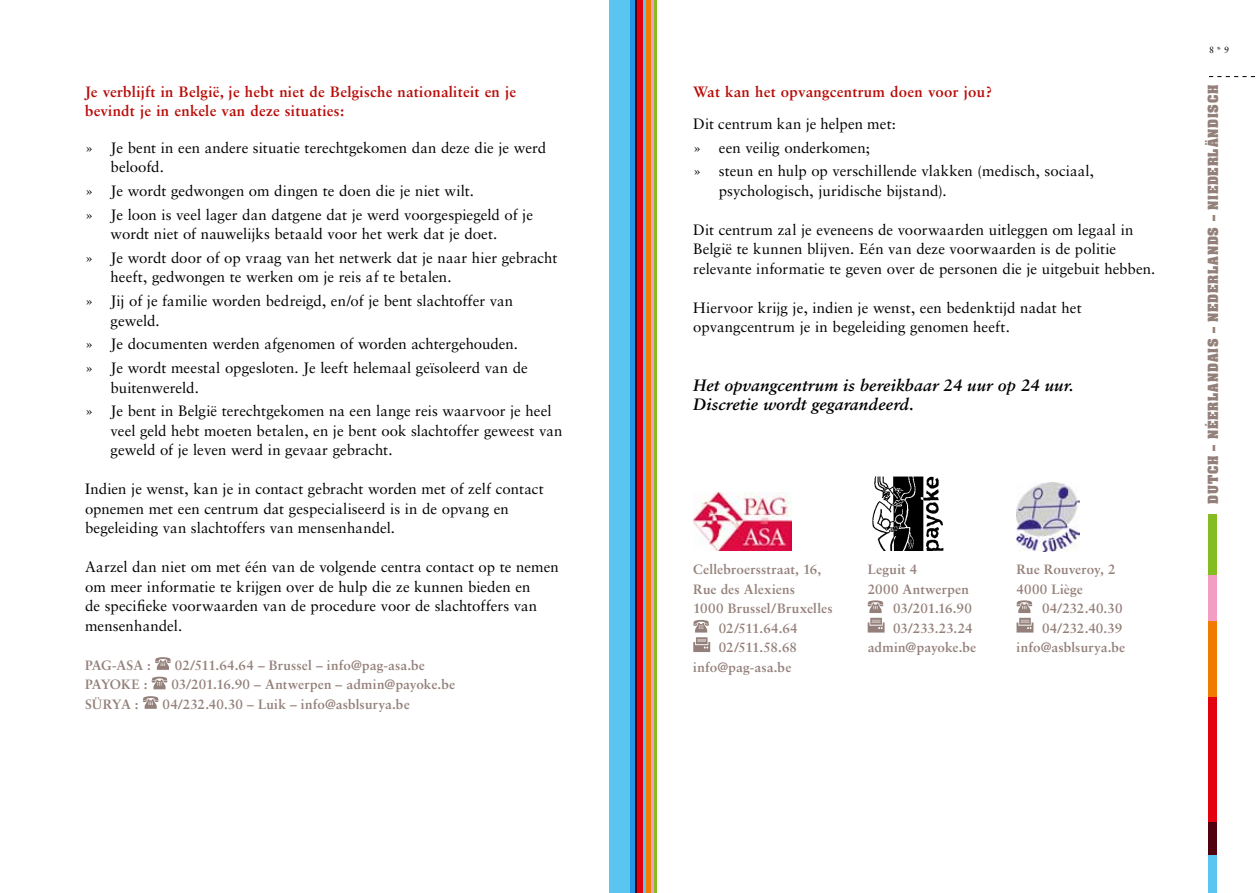
<style>
.page{position:relative;width:1259px;height:893px;background:#fff}
.page>*{position:absolute;margin:0;border:0;box-sizing:border-box;transform-origin:0 0}
.t1{font:italic 700 16.5px/19.5px "Sabon LT Std";letter-spacing:.005em;color:#000}
.t2{font:15px/19.5px "Sabon LT Std";color:#000}
.t3{font:700 15px/19.5px "Sabon LT Std";letter-spacing:.02em;color:#b70a06}
.t4{font:700 13.5px/19.5px "Sabon LT Std";letter-spacing:.01em;color:#94807a}
.t5{font:700 12px "Aachen Std";letter-spacing:.07em;color:#94807a}
.t6{font:9px "Sabon LT Std";color:#000}
</style>
<div class="page">
<svg style="left:1209px;top:76px;width:46px;height:1px"></svg>
<svg style="left:653px;top:0;width:4px;height:893px;background:#a0b44a"></svg>
<div style="left:642px;top:0;width:11px;height:893px;background:#f29ec4"></div>
<svg style="left:645px;top:0;width:6px;height:893px;background:#d68828"></svg>
<div style="left:635px;top:0;width:10px;height:893px;background:#e3000f"></div>
<svg style="left:630px;top:0;width:7px;height:893px;background:#2e6ca7"></svg>
<div style="left:609px;top:0;width:21px;height:893px;background:#5bc5f2"></div>
<hr style="left:643px;top:0;width:2px;height:893px;background:#5bc5f2">
<svg style="left:155px;top:657px;width:16px;height:13px"></svg>
<svg style="left:152px;top:677px;width:15px;height:12px"></svg>
<svg style="left:143px;top:696px;width:15px;height:13px"></svg>
<img style="left:693px;top:493px;width:98px;height:58px">
<img style="left:872px;top:476px;width:72px;height:75px">
<img style="left:1016px;top:482px;width:63px;height:69px">
<svg style="left:693px;top:620px;width:17px;height:32px"></svg>
<svg style="left:867px;top:600px;width:17px;height:33px"></svg>
<svg style="left:1016px;top:600px;width:17px;height:33px"></svg>
<div style="left:1208px;top:514px;width:8px;height:149px;background:#85bc22"></div>
<div style="left:1208px;top:576px;width:8px;height:187px;background:#f29ec4"></div>
<div style="left:1208px;top:621px;width:8px;height:177px;background:#ef7c00"></div>
<div style="left:1208px;top:697px;width:8px;height:158px;background:#e3000f"></div>
<svg style="left:1208px;top:823px;width:8px;height:70px"></svg>
<p class="t3" style="left:85px;top:81px;width:433px">Je verblijft in België, je hebt niet de Belgische nationaliteit en je bevindt je in enkele van deze situaties:</p>
<p class="t2" style="left:111px;top:137px;width:437px;text-indent:-26px">» Je bent in een andere situatie terechtgekomen dan deze die je werd beloofd.</p>
<p class="t2" style="left:85px;top:179px;width:449px;line-height:23.7px">» Je wordt gedwongen om dingen te doen die je niet wilt.<br>» Je loon is veel lager dan datgene dat je werd voorgespiegeld of je</p>
<p class="t2" style="left:85px;top:222px;width:474px;line-height:23.7px;text-indent:26px">wordt niet of nauwelijks betaald voor het werk dat je doet.<br>» Je wordt door of op vraag van het netwerk dat je naar hier gebracht</p>
<p class="t2" style="left:85px;top:265px;width:430px;line-height:23.7px;text-indent:26px">heeft, gedwongen te werken om je reis af te betalen.<br>» Jij of je familie worden bedreigd, en/of je bent slachtoffer van</p>
<p class="t2" style="left:85px;top:308px;width:444px;line-height:23.7px;text-indent:26px">geweld.<br>» Je documenten werden afgenomen of worden achtergehouden. » Je wordt meestal opgesloten. Je leeft helemaal geïsoleerd van de</p>
<p class="t2" style="left:85px;top:375px;width:468px;line-height:23.7px;text-indent:26px">buitenwereld.<br>» Je bent in België terechtgekomen na een lange reis waarvoor je heel</p>
<p class="t2" style="left:111px;top:421px;width:453px">veel geld hebt moeten betalen, en je bent ook slachtoffer geweest van geweld of je leven werd in gevaar gebracht.</p>
<p class="t2" style="left:85px;top:479px;width:460px">Indien je wenst, kan je in contact gebracht worden met of zelf contact opnemen met een centrum dat gespecialiseerd is in de opvang en begeleiding van slachtoffers van mensenhandel.</p>
<p class="t2" style="left:85px;top:557px;width:475px">Aarzel dan niet om met één van de volgende centra contact op te nemen om meer informatie te krijgen over de hulp die ze kunnen bieden en<br>de specifieke voorwaarden van de procedure voor de slachtoffers van mensenhandel.</p>
<p class="t4" style="left:85px;top:655px;width:67px">PAG-ASA :</p>
<p class="t4" style="left:175px;top:655px;width:251px">02/511.64.64 – Brussel – info@pag-asa.be</p>
<p class="t4" style="left:85px;top:675px;width:64px">PAYOKE :</p>
<p class="t4" style="left:171px;top:675px;width:285px">03/201.16.90 – Antwerpen – admin@payoke.be</p>
<p class="t4" style="left:85px;top:694px;width:55px">SÜRYA :</p>
<p class="t4" style="left:163px;top:694px;width:248px">04/232.40.30 – Luik – info@asblsurya.be</p>
<p class="t3" style="left:693px;top:81px;width:300px">Wat kan het opvangcentrum doen voor jou?</p>
<p class="t2" style="left:693px;top:112px;width:402px;line-height:23.7px">Dit centrum kan je helpen met:<br>» een veilig onderkomen;<br>» steun en hulp op verschillende vlakken (medisch, sociaal,</p>
<p class="t2" style="left:719px;top:181px;width:229px">psychologisch, juridische bijstand).</p>
<p class="t2" style="left:693px;top:220px;width:463px">Dit centrum zal je eveneens de voorwaarden uitleggen om legaal in<br>België te kunnen blijven. Eén van deze voorwaarden is de politie relevante informatie te geven over de personen die je uitgebuit hebben.</p>
<p class="t2" style="left:693px;top:298px;width:390px">Hiervoor krijg je, indien je wenst, een bedenktijd nadat het opvangcentrum je in begeleiding genomen heeft.</p>
<p class="t1" style="left:693px;top:375px;width:382px">Het opvangcentrum is bereikbaar 24 uur op 24 uur.<br>Discretie wordt gegarandeerd.</p>
<p class="t4" style="left:693px;top:559px;width:130px">Cellebroersstraat, 16,</p>
<p class="t4" style="left:693px;top:579px;width:103px">Rue des Alexiens</p>
<p class="t4" style="left:693px;top:598px;width:141px">1000 Brussel/Bruxelles</p>
<p class="t4" style="left:719px;top:618px;width:80px">02/511.64.64</p>
<p class="t4" style="left:719px;top:637px;width:80px">02/511.58.68</p>
<p class="t4" style="left:693px;top:657px;width:100px">info@pag-asa.be</p>
<p class="t4" style="left:867px;top:559px;width:51px">Leguit 4</p>
<p class="t4" style="left:867px;top:579px;width:103px">2000 Antwerpen</p>
<p class="t4" style="left:893px;top:598px;width:80px">03/201.16.90</p>
<p class="t4" style="left:893px;top:618px;width:81px">03/233.23.24</p>
<p class="t4" style="left:867px;top:637px;width:110px">admin@payoke.be</p>
<p class="t4" style="left:1016px;top:559px;width:101px">Rue Rouveroy, 2<br>4000 Liège</p>
<p class="t4" style="left:1016px;top:598px;width:110px;text-align:right">04/232.40.30<br>04/232.40.39 info@asblsurya.be</p>
<p class="t6" style="left:1209px;top:44px;width:22px">8 * 9</p>
<p class="t5" style="left:1204px;top:504px;width:420px;rotate:-90deg">Dutch – néerlandais – Nederlands – Niederländisch</p>
</div>
